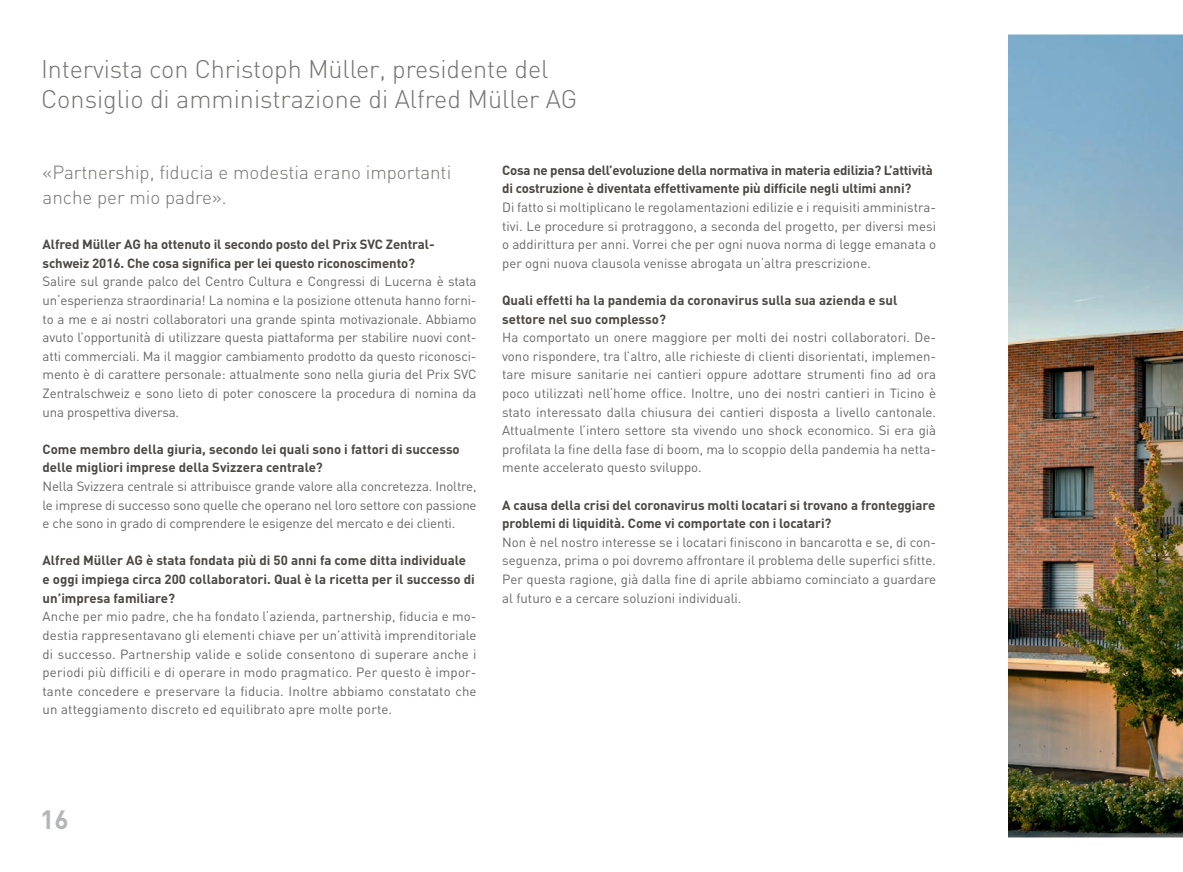
<style>
.page{position:relative;width:1183px;height:872px;background:#fff}
.page>*{position:absolute;margin:0;border:0;box-sizing:border-box;transform-origin:0 0}
.t1{font:700 26.25px "DIN";color:#b4b7b7}
.t2{font:300 25.2px/30px "DIN";letter-spacing:-.005em;color:#737371}
.t3{font:300 18.75px/25.2px "DIN";color:#737371}
.t4{font:13.2px/18.6px "DIN";color:#686666;text-align:justify}
.t5{font:700 13.2px/18.6px "DIN";letter-spacing:-.005em;color:#4a4744}
</style>
<div class="page">
<img style="left:1008px;top:34px;width:174px;height:804px">
<h2 class="t2" style="left:41px;top:53px;width:537px">Intervista con Christoph Müller, presidente del<br>Consiglio di amministrazione di Alfred Müller AG</h2>
<h3 class="t3" style="left:43px;top:159px;width:410px">«Partnership, fiducia e modestia erano importanti anche per mio padre».</h3>
<p class="t5" style="left:43px;top:234px;width:393px">Alfred Müller AG ha ottenuto il secondo posto del Prix SVC Zentral&shy;schweiz 2016. Che cosa significa per lei questo riconoscimento?</p>
<p class="t4" style="left:43px;top:272px;width:435px">Salire sul grande palco del Centro Cultura e Congressi di Lucerna è stata un‘esperienza straordinaria! La nomina e la posizione ottenuta hanno forni&shy;to a me e ai nostri collaboratori una grande spinta motivazionale. Abbiamo avuto l’opportunità di utilizzare questa piattaforma per stabilire nuovi cont&shy;atti commerciali. Ma il maggior cambiamento prodotto da questo riconosci&shy;mento è di carattere personale: attualmente sono nella giuria del Prix SVC Zentralschweiz e sono lieto di poter conoscere la procedura di nomina da una prospettiva diversa.</p>
<p class="t5" style="left:43px;top:439px;width:418px">Come membro della giuria, secondo lei quali sono i fattori di successo delle migliori imprese della Svizzera centrale?</p>
<p class="t4" style="left:43px;top:477px;width:435px">Nella Svizzera centrale si attribuisce grande valore alla concretezza. Inoltre, le imprese di successo sono quelle che operano nel loro settore con passione e che sono in grado di comprendere le esigenze del mercato e dei clienti.</p>
<p class="t5" style="left:43px;top:551px;width:433px">Alfred Müller AG è stata fondata più di 50 anni fa come ditta individuale e oggi impiega circa 200 collaboratori. Qual è la ricetta per il successo di un’impresa familiare?</p>
<p class="t4" style="left:43px;top:607px;width:435px">Anche per mio padre, che ha fondato l‘azienda, partnership, fiducia e mo&shy;destia rappresentavano gli elementi chiave per un’attività imprenditoriale di successo. Partnership valide e solide consentono di superare anche i periodi più difficili e di operare in modo pragmatico. Per questo è impor&shy;tante concedere e preservare la fiducia. Inoltre abbiamo constatato che un atteggiamento discreto ed equilibrato apre molte porte.</p>
<p class="t5" style="left:502px;top:160px;width:432px">Cosa ne pensa dell’evoluzione della normativa in materia edilizia? L’attività di costruzione è diventata effettivamente più difficile negli ultimi anni?</p>
<p class="t4" style="left:502px;top:198px;width:435px">Di fatto si moltiplicano le regolamentazioni edilizie e i requisiti amministra&shy;tivi. Le procedure si protraggono, a seconda del progetto, per diversi mesi o addirittura per anni. Vorrei che per ogni nuova norma di legge emanata o per ogni nuova clausola venisse abrogata un‘altra prescrizione.</p>
<p class="t5" style="left:502px;top:290px;width:396px">Quali effetti ha la pandemia da coronavirus sulla sua azienda e sul settore nel suo complesso?</p>
<p class="t4" style="left:502px;top:328px;width:435px">Ha comportato un onere maggiore per molti dei nostri collaboratori. De&shy;vono rispondere, tra l’altro, alle richieste di clienti disorientati, implemen&shy;tare misure sanitarie nei cantieri oppure adottare strumenti fino ad ora poco utilizzati nell‘home office. Inoltre, uno dei nostri cantieri in Ticino è stato interessato dalla chiusura dei cantieri disposta a livello cantonale.<br>Attualmente l’intero settore sta vivendo uno shock economico. Si era già profilata la fine della fase di boom, ma lo scoppio della pandemia ha netta&shy;mente accelerato questo sviluppo.</p>
<p class="t5" style="left:502px;top:495px;width:434px">A causa della crisi del coronavirus molti locatari si trovano a fronteggiare problemi di liquidità. Come vi comportate con i locatari?</p>
<p class="t4" style="left:502px;top:532px;width:435px">Non è nel nostro interesse se i locatari finiscono in bancarotta e se, di con&shy;seguenza, prima o poi dovremo affrontare il problema delle superfici sfitte.<br>Per questa ragione, già dalla fine di aprile abbiamo cominciato a guardare al futuro e a cercare soluzioni individuali.</p>
<h1 class="t1" style="left:40px;top:802px;width:30px">16</h1>
</div>
